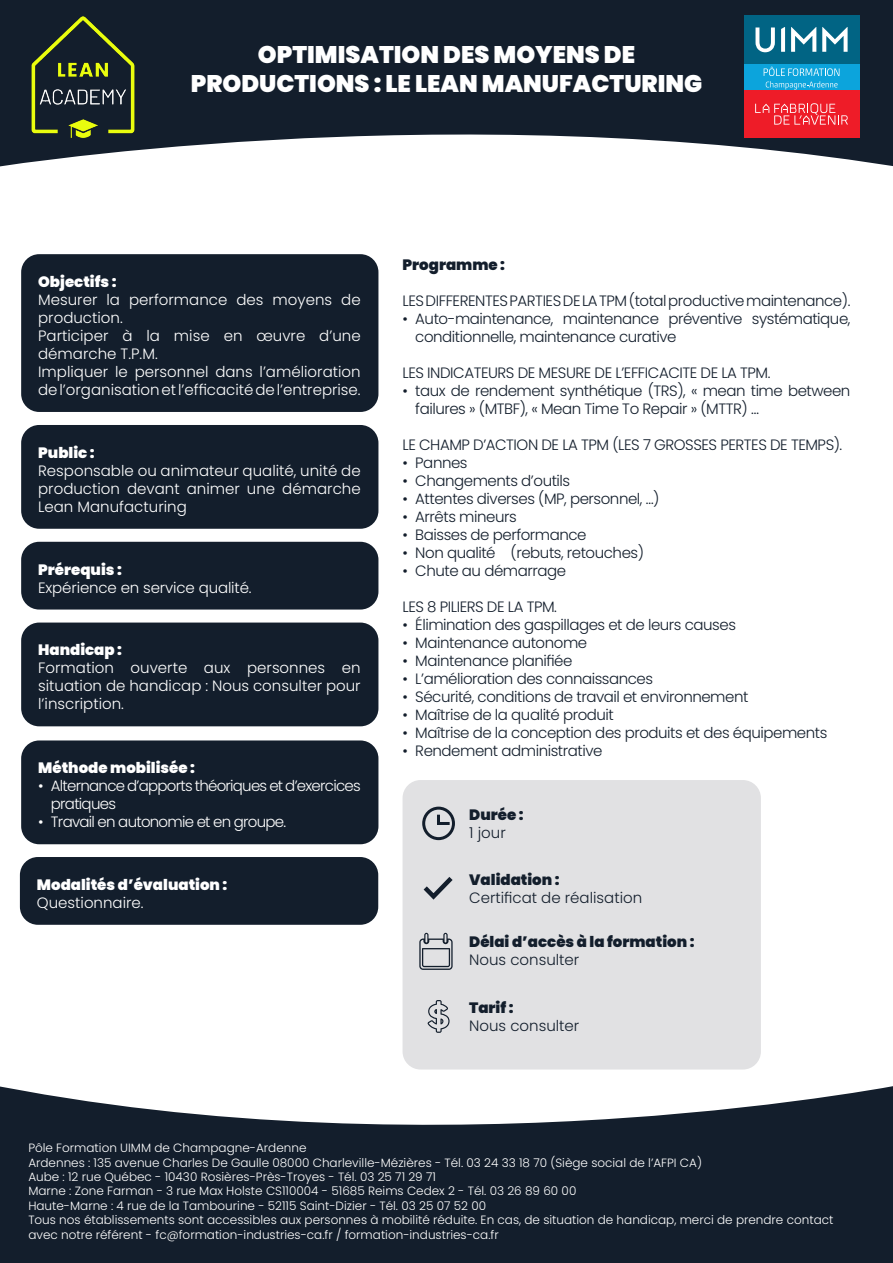
<style>
.page{position:relative;width:893px;height:1263px;background:#fff}
.page>*{position:absolute;margin:0;border:0;box-sizing:border-box;transform-origin:0 0}
.t1{font:900 24px "Poppins";color:#fff}
.t2{font:300 15px/18px "Poppins";letter-spacing:-.03em;color:#131e2c}
.t3{font:300 15px/18px "Poppins";color:#fff}
.t4{font:300 15px/18px "Poppins";letter-spacing:-.05em;color:#fff}
.t5{font:900 15px "Poppins";color:#fff}
.t6{font:900 15px "Poppins";color:#131e2c}
.t7{font:300 15px "Poppins";color:#131e2c}
.t8{font:300 12px/14.4px "Poppins";color:#fff}
</style>
<div class="page">
<svg style="left:0;top:1086px;width:893px;height:177px;background:#353f4b"></svg>
<svg style="left:0;top:0;width:893px;height:167px;fill:#131e2c"></svg>
<img style="left:21px;top:15px;width:123px;height:123px">
<div style="left:744px;top:15px;width:115px;height:49px;background:#016484"></div>
<svg style="left:755px;top:27px;width:20px;height:25px"></svg>
<svg style="left:781px;top:27px;width:4px;height:25px"></svg>
<svg style="left:791px;top:27px;width:25px;height:25px"></svg>
<svg style="left:822px;top:27px;width:26px;height:25px"></svg>
<div style="left:744px;top:90px;width:115px;height:48px;background:#ee1c28"></div>
<svg style="left:755px;top:103px;width:93px;height:22px"></svg>
<div style="left:744px;top:64px;width:115px;height:26px;background:#0ca4dc"></div>
<svg style="left:764px;top:67px;width:75px;height:22px"></svg>
<div style="left:21px;top:254px;width:357px;height:158px;background:#131e2c;border-radius:18px"></div>
<div style="left:21px;top:425px;width:357px;height:104px;background:#131e2c;border-radius:18px"></div>
<div style="left:21px;top:542px;width:357px;height:67px;background:#131e2c;border-radius:18px"></div>
<div style="left:21px;top:622px;width:357px;height:104px;background:#131e2c;border-radius:18px"></div>
<div style="left:21px;top:740px;width:357px;height:104px;background:#131e2c;border-radius:18px"></div>
<div style="left:20px;top:857px;width:358px;height:68px;background:#131e2c;border-radius:18px"></div>
<div style="left:403px;top:780px;width:358px;height:289px;background:#e1e1e3;border-radius:18px"></div>
<div style="left:422px;top:807px;width:33px;height:33px;border:3px solid #131e2c;border-radius:50%"></div>
<svg style="left:437px;top:812px;width:16px;height:14px"></svg>
<svg style="left:423px;top:877px;width:30px;height:23px"></svg>
<svg style="left:419px;top:933px;width:34px;height:37px"></svg>
<svg style="left:428px;top:1000px;width:22px;height:33px"></svg>
<p class="t1" style="left:258px;top:41px;width:379px">OPTIMISATION DES MOYENS DE</p>
<p class="t1" style="left:191px;top:70px;width:513px">PRODUCTIONS : LE LEAN MANUFACTURING</p>
<p class="t5" style="left:38px;top:273px;width:80px">Objectifs :</p>
<p class="t3" style="left:38px;top:291px;width:324px">Mesurer la performance des moyens de production.</p>
<p class="t3" style="left:38px;top:327px;width:324px">Participer à la mise en œuvre d’une démarche T.P.M.</p>
<p class="t3" style="left:38px;top:363px;width:324px">Impliquer le personnel dans l’amélioration de l’organisation et l’efficacité de l’entreprise.</p>
<p class="t5" style="left:38px;top:444px;width:58px">Public :</p>
<p class="t3" style="left:38px;top:462px;width:324px;text-align:justify">Responsable ou animateur qualité, unité de production devant animer une démarche Lean Manufacturing</p>
<p class="t5" style="left:38px;top:561px;width:85px">Prérequis :</p>
<p class="t3" style="left:38px;top:578px;width:215px">Expérience en service qualité.</p>
<p class="t5" style="left:38px;top:641px;width:85px">Handicap :</p>
<p class="t3" style="left:38px;top:659px;width:324px;text-align:justify">Formation ouverte aux personnes en situation de handicap : Nous consulter pour l’inscription.</p>
<p class="t5" style="left:38px;top:759px;width:158px">Méthode mobilisée :</p>
<p class="t4" style="left:51px;top:777px;width:311px;text-indent:-13px">• Alternance d’apports théoriques et d’exercices pratiques</p>
<p class="t4" style="left:38px;top:813px;width:250px">• Travail en autonomie et en groupe.</p>
<p class="t5" style="left:37px;top:876px;width:192px">Modalités d’évaluation :</p>
<p class="t3" style="left:37px;top:893px;width:108px">Questionnaire.</p>
<p class="t6" style="left:403px;top:256px;width:104px">Programme :</p>
<p class="t2" style="left:403px;top:292px;width:449px">LES DIFFERENTES PARTIES DE LA TPM (total productive maintenance).</p>
<p class="t2" style="left:415px;top:310px;width:437px;text-indent:-13px">• Auto-maintenance, maintenance préventive systématique, conditionnelle, maintenance curative</p>
<p class="t2" style="left:403px;top:364px;width:369px">LES INDICATEURS DE MESURE DE L’EFFICACITE DE LA TPM.</p>
<p class="t2" style="left:415px;top:382px;width:437px;text-indent:-13px">• taux de rendement synthétique (TRS), « mean time between failures » (MTBF), « Mean Time To Repair » (MTTR) …</p>
<p class="t2" style="left:403px;top:436px;width:441px">LE CHAMP D’ACTION DE LA TPM (LES 7 GROSSES PERTES DE TEMPS).</p>
<p class="t2" style="left:403px;top:454px;width:67px">• Pannes</p>
<p class="t2" style="left:403px;top:472px;width:169px">• Changements d’outils</p>
<p class="t2" style="left:403px;top:490px;width:258px">• Attentes diverses (MP, personnel, …)</p>
<p class="t2" style="left:403px;top:508px;width:116px">• Arrêts mineurs</p>
<p class="t2" style="left:403px;top:526px;width:186px">• Baisses de performance</p>
<p class="t2" style="left:403px;top:544px;width:243px">• Non qualité (rebuts, retouches)</p>
<p class="t2" style="left:403px;top:562px;width:165px">• Chute au démarrage</p>
<p class="t2" style="left:403px;top:598px;width:156px">LES 8 PILIERS DE LA TPM.</p>
<p class="t2" style="left:403px;top:616px;width:335px">• Élimination des gaspillages et de leurs causes</p>
<p class="t2" style="left:403px;top:634px;width:186px">• Maintenance autonome</p>
<p class="t2" style="left:403px;top:652px;width:171px">• Maintenance planifiée</p>
<p class="t2" style="left:403px;top:670px;width:252px">• L’amélioration des connaissances</p>
<p class="t2" style="left:403px;top:688px;width:347px">• Sécurité, conditions de travail et environnement</p>
<p class="t2" style="left:403px;top:706px;width:213px">• Maîtrise de la qualité produit</p>
<p class="t2" style="left:403px;top:724px;width:426px">• Maîtrise de la conception des produits et des équipements</p>
<p class="t2" style="left:403px;top:742px;width:201px">• Rendement administrative</p>
<p class="t6" style="left:469px;top:806px;width:56px">Durée :</p>
<p class="t2" style="left:469px;top:824px;width:38px">1 jour</p>
<p class="t6" style="left:469px;top:871px;width:92px">Validation :</p>
<p class="t7" style="left:469px;top:889px;width:175px">Certificat de réalisation</p>
<p class="t6" style="left:469px;top:933px;width:227px">Délai d’accès à la formation :</p>
<p class="t7" style="left:469px;top:951px;width:112px">Nous consulter</p>
<p class="t6" style="left:469px;top:999px;width:46px">Tarif :</p>
<p class="t7" style="left:469px;top:1017px;width:112px">Nous consulter</p>
<p class="t8" style="left:28px;top:1141px;width:806px">Pôle Formation UIMM de Champagne-Ardenne<br>Ardennes : 135 avenue Charles De Gaulle 08000 Charleville-Mézières - Tél. 03 24 33 18 70 (Siège social de l’AFPI CA)<br>Aube : 12 rue Québec - 10430 Rosières-Près-Troyes - Tél. 03 25 71 29 71<br>Marne : Zone Farman - 3 rue Max Holste CS110004 - 51685 Reims Cedex 2 - Tél. 03 26 89 60 00<br>Haute-Marne : 4 rue de la Tambourine - 52115 Saint-Dizier - Tél. 03 25 07 52 00<br>Tous nos établissements sont accessibles aux personnes à mobilité réduite. En cas, de situation de handicap, merci de prendre contact avec notre référent - fc@formation-industries-ca.fr / formation-industries-ca.fr</p>
</div>
